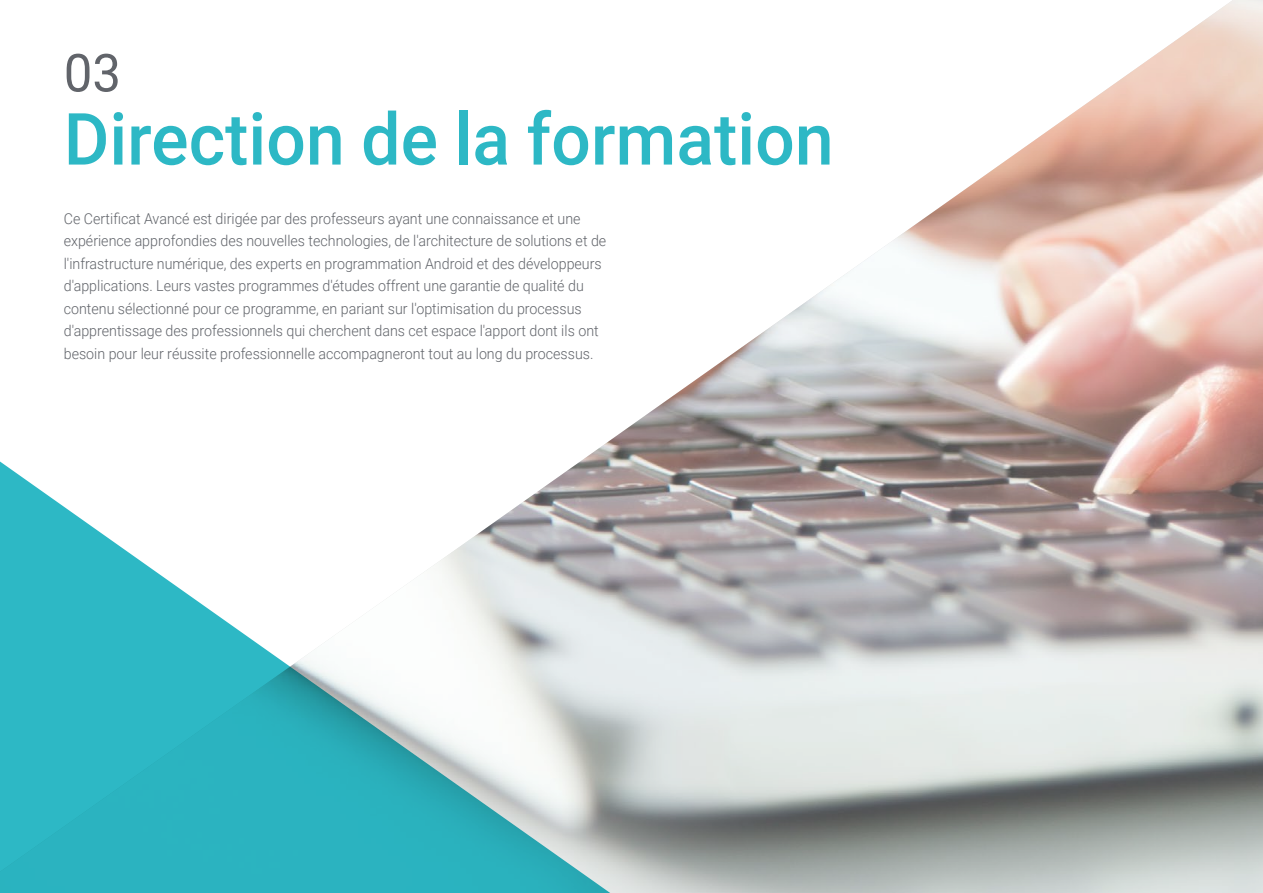
<style>
.page{position:relative;width:1263px;height:893px;background:#fff}
.page>*{position:absolute;margin:0;border:0;box-sizing:border-box;transform-origin:0 0}
.t1{font:500 72px "Roboto";color:#2db8c5}
.t2{font:52.5px "Roboto";color:#61646a}
.t3{font:300 15px/22.5px "Roboto";color:#61646a;scale:.95 1}
</style>
<div class="page">
<img style="left:602px;top:0;width:661px;height:893px">
<svg style="left:0;top:446px;width:640px;height:447px"></svg>
<h2 class="t2" style="left:64px;top:36px;width:59px">03</h2>
<h1 class="t1" style="left:64px;top:89px;width:771px">Direction de la formation</h1>
<p class="t3" style="left:64px;top:207px;width:573px">Ce Certificat Avancé est dirigée par des professeurs ayant une connaissance et une expérience approfondies des nouvelles technologies, de l'architecture de solutions et de l'infrastructure numérique, des experts en programmation Android et des développeurs d'applications. Leurs vastes programmes d'études offrent une garantie de qualité du contenu sélectionné pour ce programme, en pariant sur l'optimisation du processus d'apprentissage des professionnels qui cherchent dans cet espace l'apport dont ils ont besoin pour leur réussite professionnelle accompagneront tout au long du processus.</p>
</div>
